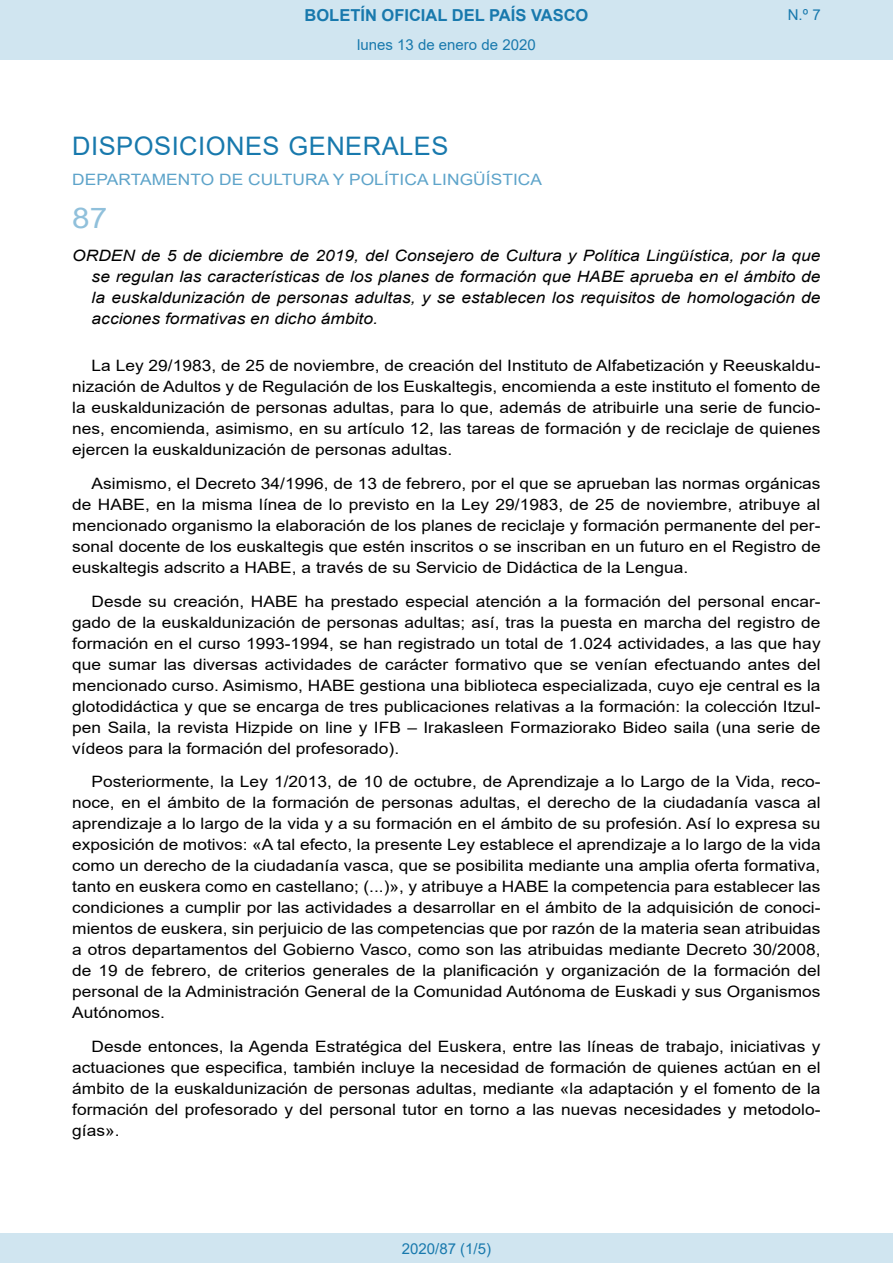
<style>
.page{position:relative;width:893px;height:1263px;background:#fff}
.page>*{position:absolute;margin:0;border:0;box-sizing:border-box;transform-origin:0 0}
.BOPVOrden{font:28.5px "Arial";color:#90c0db;scale:1.11 1}
.BOPVSeccion{font:25.5px "Arial";letter-spacing:.02em;color:#1879ad}
.t1{font:700 16.5px "Arial";color:#1879ad}
.BOPVDetalle{font:15.6px/21px "Arial";color:#000;text-align:justify;scale:1.11 1}
.BOPVTitulo{font:italic 15.6px/21px "Arial";color:#000;text-align:justify;scale:1.11 1}
.BOPVOrganismo{font:15.6px "Arial";letter-spacing:.005em;color:#5ea4ca;scale:1.11 1}
.Paginacion_Centro{font:15px "Arial";color:#1879ad}
</style>
<div class="page">
<div style="left:0;top:0;width:893px;height:60px;background:#d0e5f0"></div>
<div style="left:0;top:1233px;width:893px;height:30px;background:#d0e5f0"></div>
<p class="t1" style="left:305px;top:3px;width:285px">BOLETÍN OFICIAL DEL PAÍS VASCO</p>
<p class="Paginacion_Centro" style="left:357px;top:35px;width:180px">lunes 13 de enero de 2020</p>
<p class="Paginacion_Centro" style="left:788px;top:5px;width:34px">N.º 7</p>
<p class="BOPVSeccion" style="left:72px;top:128px;width:378px">DISPOSICIONES GENERALES</p>
<p class="BOPVOrganismo" style="left:72px;top:169px;width:425px">DEPARTAMENTO DE CULTURA Y POLÍTICA LINGÜÍSTICA</p>
<p class="BOPVOrden" style="left:72px;top:198px;width:33px">87</p>
<p class="BOPVTitulo" style="left:92px;top:246px;width:658px;text-indent:-19px">ORDEN de 5 de diciembre de 2019, del Consejero de Cultura y Política Lingüística, por la que se regulan las características de los planes de formación que HABE aprueba en el ámbito de la euskaldunización de personas adultas, y se establecen los requisitos de homologación de acciones formativas en dicho ámbito.</p>
<p class="BOPVDetalle" style="left:72px;top:355px;width:676px;text-indent:19px">La Ley 29/1983, de 25 de noviembre, de creación del Instituto de Alfabetización y Reeuskaldu&shy;nización de Adultos y de Regulación de los Euskaltegis, encomienda a este instituto el fomento de la euskaldunización de personas adultas, para lo que, además de atribuirle una serie de funcio&shy;nes, encomienda, asimismo, en su artículo 12, las tareas de formación y de reciclaje de quienes ejercen la euskaldunización de personas adultas.</p>
<p class="BOPVDetalle" style="left:72px;top:473px;width:676px;text-indent:19px">Asimismo, el Decreto 34/1996, de 13 de febrero, por el que se aprueban las normas orgánicas de HABE, en la misma línea de lo previsto en la Ley 29/1983, de 25 de noviembre, atribuye al mencionado organismo la elaboración de los planes de reciclaje y formación permanente del per&shy;sonal docente de los euskaltegis que estén inscritos o se inscriban en un futuro en el Registro de euskaltegis adscrito a HABE, a través de su Servicio de Didáctica de la Lengua.</p>
<p class="BOPVDetalle" style="left:72px;top:590px;width:676px;text-indent:19px">Desde su creación, HABE ha prestado especial atención a la formación del personal encar&shy;gado de la euskaldunización de personas adultas; así, tras la puesta en marcha del registro de formación en el curso 1993-1994, se han registrado un total de 1.024 actividades, a las que hay que sumar las diversas actividades de carácter formativo que se venían efectuando antes del mencionado curso. Asimismo, HABE gestiona una biblioteca especializada, cuyo eje central es la glotodidáctica y que se encarga de tres publicaciones relativas a la formación: la colección Itzul&shy;pen Saila, la revista Hizpide on line y IFB – Irakasleen Formaziorako Bideo saila (una serie de vídeos para la formación del profesorado).</p>
<p class="BOPVDetalle" style="left:72px;top:771px;width:676px;text-indent:19px">Posteriormente, la Ley 1/2013, de 10 de octubre, de Aprendizaje a lo Largo de la Vida, reco&shy;noce, en el ámbito de la formación de personas adultas, el derecho de la ciudadanía vasca al aprendizaje a lo largo de la vida y a su formación en el ámbito de su profesión. Así lo expresa su exposición de motivos: «A tal efecto, la presente Ley establece el aprendizaje a lo largo de la vida como un derecho de la ciudadanía vasca, que se posibilita mediante una amplia oferta formativa, tanto en euskera como en castellano; (...)», y atribuye a HABE la competencia para establecer las condiciones a cumplir por las actividades a desarrollar en el ámbito de la adquisición de conoci&shy;mientos de euskera, sin perjuicio de las competencias que por razón de la materia sean atribuidas a otros departamentos del Gobierno Vasco, como son las atribuidas mediante Decreto 30/2008, de 19 de febrero, de criterios generales de la planificación y organización de la formación del personal de la Administración General de la Comunidad Autónoma de Euskadi y sus Organismos Autónomos.</p>
<p class="BOPVDetalle" style="left:72px;top:1036px;width:676px;text-indent:19px">Desde entonces, la Agenda Estratégica del Euskera, entre las líneas de trabajo, iniciativas y actuaciones que especifica, también incluye la necesidad de formación de quienes actúan en el ámbito de la euskaldunización de personas adultas, mediante «la adaptación y el fomento de la formación del profesorado y del personal tutor en torno a las nuevas necesidades y metodolo&shy;gías».</p>
<p class="Paginacion_Centro" style="left:402px;top:1238px;width:91px">2020/87 (1/5)</p>
</div>
